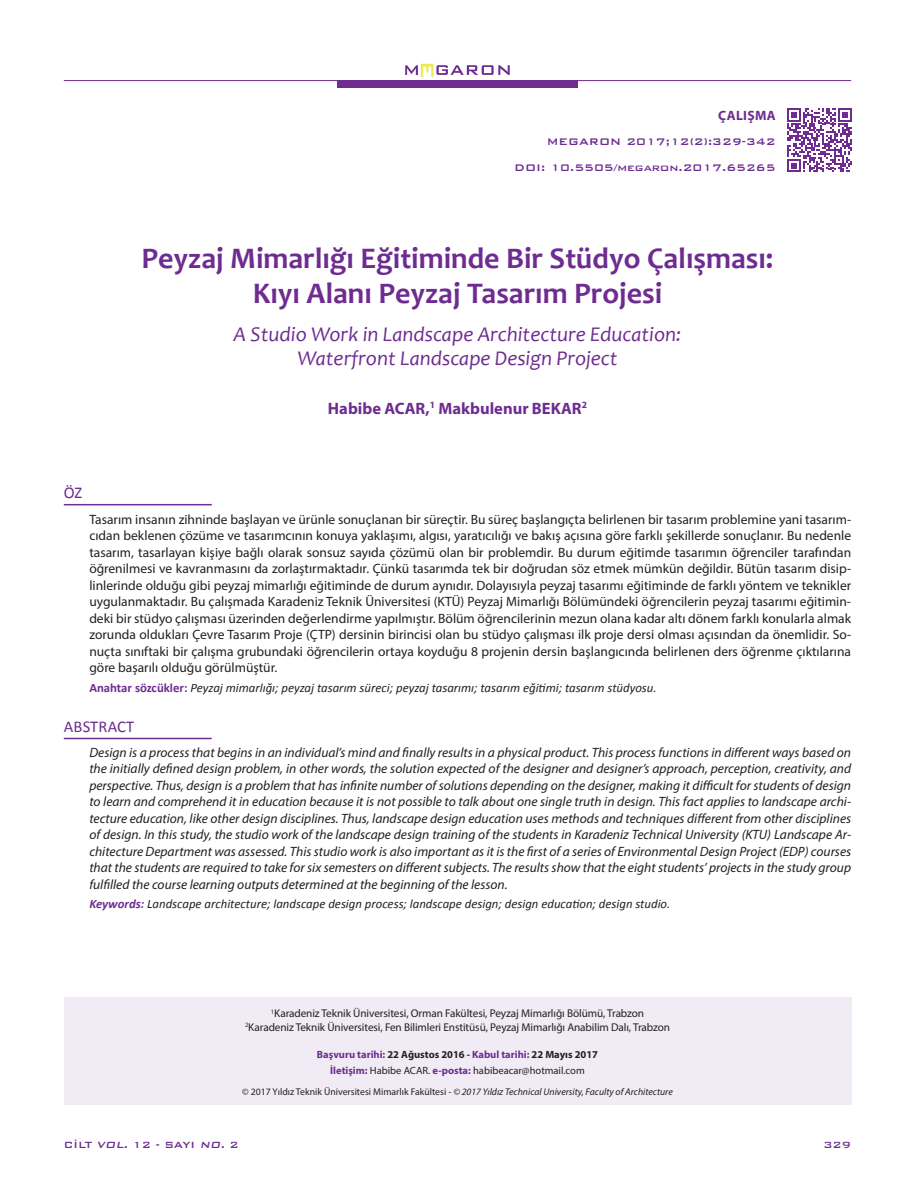
<style>
.page{position:relative;width:915px;height:1191px;background:#fff}
.page>*{position:absolute;margin:0;border:0;box-sizing:border-box;transform-origin:0 0}
.t1{font:700 30px/34.5px "Candara";color:#6e2c91;text-align:center}
.t2{font:italic 21px/24px "Candara";color:#6e2c91;text-align:center}
.t3{font:700 16.5px "Myriad Pro";color:#6e2c91}
.t4{font:16.5px "Calibri";letter-spacing:.01em;color:#6e2c91}
.t5{font:13.5px/16.5px "Myriad Pro";color:#231f20;text-align:justify}
.t6{font:italic 13.5px/16.5px "Myriad Pro";color:#231f20;text-align:justify}
.t7{font:700 13.5px "Myriad Pro";letter-spacing:.025em;color:#6e2c91}
.t8{font:italic 12.75px "Calibri";color:#231f20}
.t9{font:500 12.75px/25.5px "Bank Gothic";color:#6e2c91;text-align:right}
.t10{font:500 12px "Bank Gothic BT";color:#6e2c91}
.t11{font:11.25px/13.5px "Myriad Pro";letter-spacing:-.01em;color:#231f20;text-align:center}
.t12{font:700 10.5px/16.8px "Myriad Pro";color:#6e2c91;text-align:center}
.t13{font:italic 9.75px "Myriad Pro";color:#231f20}
.s1{font-weight:700;font-style:normal;color:#6e2c91}
.s2{font-weight:700;color:#6e2c91}
.s3{color:#231f20}
.s4{font-style:italic;color:#231f20}
.s5{font-weight:400;color:#231f20}
.s6{font-style:normal}
.s7{font-style:italic}
</style>
<div class="page">
<div style="left:64px;top:997px;width:786px;height:108px;background:#f0ebf4"></div>
<div style="left:337px;top:80px;width:240px;height:8px;background:#6e2c91"></div>
<svg style="left:405px;top:64px;width:104px;height:13px"></svg>
<hr style="left:64px;top:80px;width:786px;height:1px;background:#6e2c91">
<svg style="left:787px;top:108px;width:64px;height:64px"></svg>
<hr style="left:64px;top:504px;width:148px;height:1px;background:#6e2c91">
<hr style="left:64px;top:737px;width:148px;height:2px;background:#6e2c91">
<p class="t7" style="left:718px;top:106px;width:59px">ÇALIŞMA</p>
<p class="t9" style="left:514px;top:128px;width:263px">MEGARON 2017;12(2):329-342<br>DOI: 10.5505/megaron.2017.65265</p>
<p class="t4" style="left:64px;top:482px;width:20px">ÖZ</p>
<h1 class="t1" style="left:141px;top:241px;width:633px">Peyzaj Mimarlığı Eğitiminde Bir Stüdyo Çalışması:<br>Kıyı Alanı Peyzaj Tasarım Projesi</h1>
<h2 class="t2" style="left:233px;top:322px;width:449px">A Studio Work in Landscape Architecture Education:<br>Waterfront Landscape Design Project</h2>
<p class="t3" style="left:328px;top:397px;width:260px">Habibe ACAR,<sup>1</sup> Makbulenur BEKAR<sup>2</sup></p>
<p class="t5" style="left:89px;top:511px;width:763px">Tasarım insanın zihninde başlayan ve ürünle sonuçlanan bir süreçtir. Bu süreç başlangıçta belirlenen bir tasarım problemine yani tasarım&shy;cıdan beklenen çözüme ve tasarımcının konuya yaklaşımı, algısı, yaratıcılığı ve bakış açısına göre farklı şekillerde sonuçlanır. Bu nedenle tasarım, tasarlayan kişiye bağlı olarak sonsuz sayıda çözümü olan bir problemdir. Bu durum eğitimde tasarımın öğrenciler tarafından öğrenilmesi ve kavranmasını da zorlaştırmaktadır. Çünkü tasarımda tek bir doğrudan söz etmek mümkün değildir. Bütün tasarım disip&shy;linlerinde olduğu gibi peyzaj mimarlığı eğitiminde de durum aynıdır. Dolayısıyla peyzaj tasarımı eğitiminde de farklı yöntem ve teknikler uygulanmaktadır. Bu çalışmada Karadeniz Teknik Üniversitesi (KTÜ) Peyzaj Mimarlığı Bölümündeki öğrencilerin peyzaj tasarımı eğitimin&shy;deki bir stüdyo çalışması üzerinden değerlendirme yapılmıştır. Bölüm öğrencilerinin mezun olana kadar altı dönem farklı konularla almak zorunda oldukları Çevre Tasarım Proje (ÇTP) dersinin birincisi olan bu stüdyo çalışması ilk proje dersi olması açısından da önemlidir. So&shy;nuçta sınıftaki bir çalışma grubundaki öğrencilerin ortaya koyduğu 8 projenin dersin başlangıcında belirlenen ders öğrenme çıktılarına göre başarılı olduğu görülmüştür.</p>
<p class="t8" style="left:89px;top:680px;width:568px"><span class="s1">Anahtar sözcükler:</span> Peyzaj mimarlığı; peyzaj tasarım süreci; peyzaj tasarımı; tasarım eğitimi; tasarım stüdyosu.</p>
<p class="t4" style="left:64px;top:716px;width:72px">ABSTRACT</p>
<p class="t6" style="left:89px;top:744px;width:763px">Design is a process that begins in an individual’s mind and finally results in a physical product. This process functions in different ways based on the initially defined design problem, in other words, the solution expected of the designer and designer’s approach, perception, creativity, and perspective. Thus, design is a problem that has infinite number of solutions depending on the designer, making it difficult for students of design to learn and comprehend it in education because it is not possible to talk about one single truth in design. This fact applies to landscape archi&shy;tecture education, like other design disciplines. Thus, landscape design education uses methods and techniques different from other disciplines of design. In this study, the studio work of the landscape design training of the students in Karadeniz Technical University (KTU) Landscape Ar&shy;chitecture Department was assessed. This studio work is also important as it is the first of a series of Environmental Design Project (EDP) courses that the students are required to take for six semesters on different subjects. The results show that the eight students’ projects in the study group fulfilled the course learning outputs determined at the beginning of the lesson.</p>
<p class="t8" style="left:89px;top:896px;width:582px"><span class="s2">Keywords:</span> Landscape architecture; landscape design process; landscape design; design education; design studio.</p>
<p class="t11" style="left:245px;top:1006px;width:426px"><sup>1</sup>Karadeniz Teknik Üniversitesi, Orman Fakültesi, Peyzaj Mimarlığı Bölümü, Trabzon<br><sup>2</sup>Karadeniz Teknik Üniversitesi, Fen Bilimleri Enstitüsü, Peyzaj Mimarlığı Anabilim Dalı, Trabzon</p>
<p class="t12" style="left:317px;top:1045px;width:282px">Başvuru tarihi: <span class="s3">22 Ağustos 2016</span> <span class="s4">-</span> Kabul tarihi: <span class="s3">22 Mayıs 2017<br></span>İletişim: <span class="s5">Habibe ACAR.</span> e-posta: <span class="s5">habibeacar@hotmail.com</span></p>
<p class="t13" style="left:242px;top:1085px;width:432px"><span class="s6">© 2017 Yıldız Teknik Üniversitesi Mimarlık Fakültesi -</span> © 2017 Yıldız Technical University, Faculty of Architecture</p>
<p class="t10" style="left:64px;top:1138px;width:176px">CİLT <span class="s7">VOL.</span> 12 - SAYI <span class="s7">NO.</span> 2</p>
<p class="t10" style="left:823px;top:1138px;width:29px">329</p>
</div>
